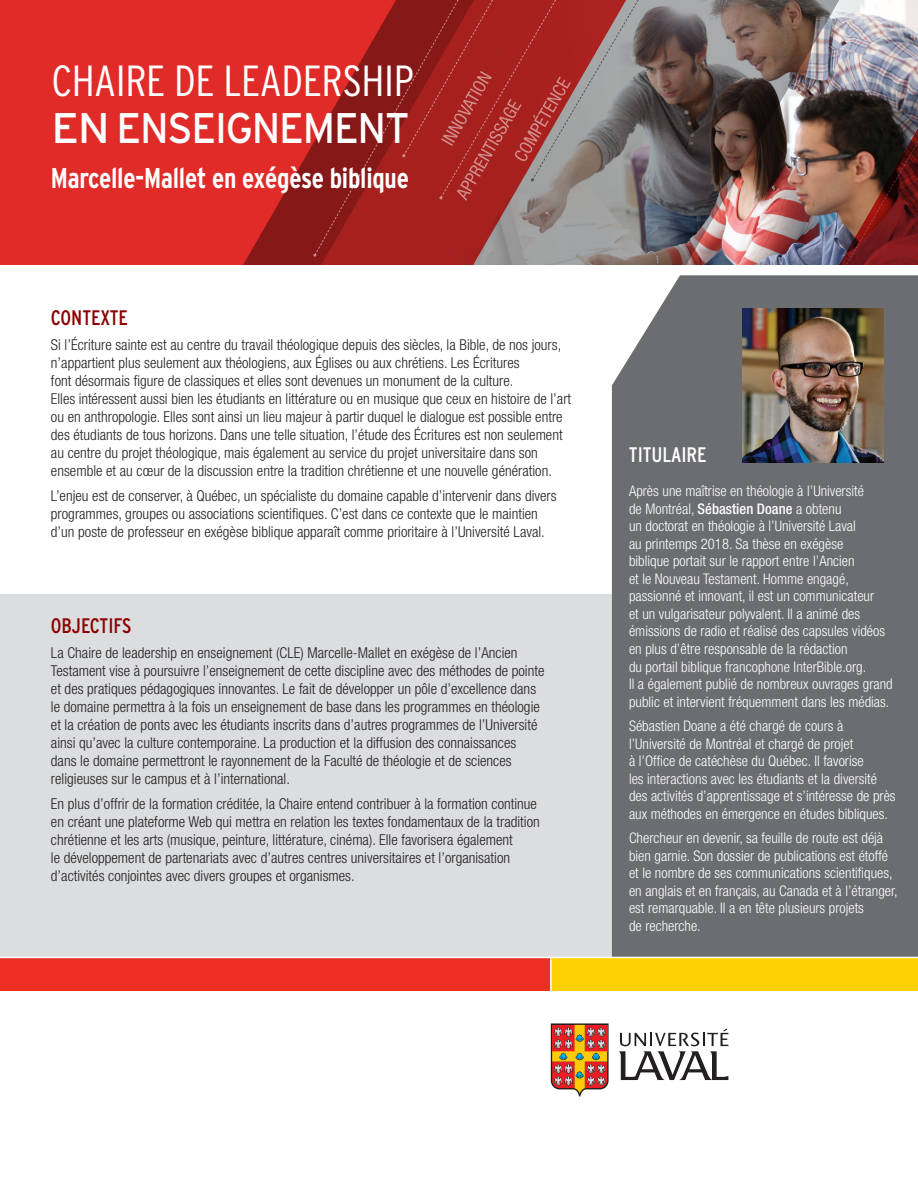
<style>
.page{position:relative;width:918px;height:1189px;background:#fff}
.page>*{position:absolute;margin:0;border:0;box-sizing:border-box;transform-origin:0 0}
.t1{font:300 condensed 43.5px "Interstate";letter-spacing:-.01em;color:#fff;scale:1.05 1}
.t2{font:42.75px "Interstate";letter-spacing:-.03em;color:#fff;scale:1.05 1}
.t3{font:700 condensed 28.5px "Interstate";letter-spacing:-.01em;color:#fff;scale:.94 1}
.t4{font:condensed 21px "Interstate";letter-spacing:-.005em;color:#8b0202}
.t5{font:condensed 21px "Interstate";letter-spacing:-.005em;color:#fff}
.t6{font:300 condensed 15px/18px "Helvetica Neue";color:#231f20}
.t7{font:300 condensed 14.7px/17.5px "Helvetica Neue";color:#fff}
.s1{font-weight:500}
</style>
<div class="page">
<div style="left:0;top:594px;width:918px;height:374px;background:#dcdddf"></div>
<div style="left:612px;top:275px;width:306px;height:681px;background:#6c6d70"></div>
<img style="left:742px;top:308px;width:142px;height:154px">
<img style="left:0;top:0;width:807px;height:264px">
<svg style="left:313px;top:0;width:334px;height:257px;background:#9f4240"></svg>
<svg style="left:619px;top:1028px;width:109px;height:52px"></svg>
<svg style="left:551px;top:1023px;width:58px;height:73px;background:#c5734e"></svg>
<div style="left:551px;top:957px;width:367px;height:33px;background:#fed105"></div>
<div style="left:0;top:957px;width:551px;height:33px;background:#ee2e22"></div>
<hr style="left:0;top:956px;width:918px;height:2px;background:#fff">
<hr style="left:550px;top:958px;width:2px;height:33px;background:#fff">
<img style="left:807px;top:0;width:111px;height:265px">
<h1 class="t1" style="left:51px;top:56px;width:347px">CHAIRE DE LEADERSHIP</h1>
<h2 class="t2" style="left:51px;top:104px;width:342px">EN ENSEIGNEMENT</h2>
<h3 class="t3" style="left:51px;top:162px;width:382px">Marcelle-Mallet en exégèse biblique</h3>
<h3 class="t4" style="left:51px;top:306px;width:69px">CONTEXTE</h3>
<p class="t6" style="left:51px;top:336px;width:522px">Si l’Écriture sainte est au centre du travail théologique depuis des siècles, la Bible, de nos jours, n’appartient plus seulement aux théologiens, aux Églises ou aux chrétiens. Les Écritures<br>font désormais figure de classiques et elles sont devenues un monument de la culture.<br>Elles intéressent aussi bien les étudiants en littérature ou en musique que ceux en histoire de l’art ou en anthropologie. Elles sont ainsi un lieu majeur à partir duquel le dialogue est possible entre des étudiants de tous horizons. Dans une telle situation, l’étude des Écritures est non seulement au centre du projet théologique, mais également au service du projet universitaire dans son ensemble et au cœur de la discussion entre la tradition chrétienne et une nouvelle génération.</p>
<p class="t6" style="left:51px;top:486px;width:507px">L’enjeu est de conserver, à Québec, un spécialiste du domaine capable d’intervenir dans divers programmes, groupes ou associations scientifiques. C’est dans ce contexte que le maintien d’un poste de professeur en exégèse biblique apparaît comme prioritaire à l’Université Laval.</p>
<p class="t7" style="left:629px;top:482px;width:265px">Après une maîtrise en théologie à l’Université<br>de Montréal, <span class="s1">Sébastien Doane</span> a obtenu<br>un doctorat en théologie à l’Université Laval<br>au printemps 2018. Sa thèse en exégèse<br>biblique portait sur le rapport entre l’Ancien<br>et le Nouveau Testament. Homme engagé, passionné et innovant, il est un communicateur<br>et un vulgarisateur polyvalent. Il a animé des émissions de radio et réalisé des capsules vidéos en plus d’être responsable de la rédaction<br>du portail biblique francophone InterBible.org.<br>Il a également publié de nombreux ouvrages grand public et intervient fréquemment dans les médias.</p>
<p class="t7" style="left:629px;top:717px;width:268px">Sébastien Doane a été chargé de cours à l’Université de Montréal et chargé de projet<br>à l’Office de catéchèse du Québec. Il favorise<br>les interactions avec les étudiants et la diversité des activités d’apprentissage et s’intéresse de près aux méthodes en émergence en études bibliques.</p>
<p class="t7" style="left:629px;top:829px;width:270px">Chercheur en devenir, sa feuille de route est déjà bien garnie. Son dossier de publications est étoffé et le nombre de ses communications scientifiques, en anglais et en français, au Canada et à l’étranger, est remarquable. Il a en tête plusieurs projets<br>de recherche.</p>
<h3 class="t5" style="left:629px;top:443px;width:77px">TITULAIRE</h3>
<h3 class="t4" style="left:51px;top:614px;width:82px">OBJECTIFS</h3>
<p class="t6" style="left:51px;top:643px;width:495px">La Chaire de leadership en enseignement (CLE) Marcelle-Mallet en exégèse de l’Ancien Testament vise à poursuivre l’enseignement de cette discipline avec des méthodes de pointe et des pratiques pédagogiques innovantes. Le fait de développer un pôle d’excellence dans le domaine permettra à la fois un enseignement de base dans les programmes en théologie et la création de ponts avec les étudiants inscrits dans d’autres programmes de l’Université ainsi qu’avec la culture contemporaine. La production et la diffusion des connaissances dans le domaine permettront le rayonnement de la Faculté de théologie et de sciences religieuses sur le campus et à l’international.</p>
<p class="t6" style="left:51px;top:794px;width:490px">En plus d’offrir de la formation créditée, la Chaire entend contribuer à la formation continue en créant une plateforme Web qui mettra en relation les textes fondamentaux de la tradition chrétienne et les arts (musique, peinture, littérature, cinéma). Elle favorisera également<br>le développement de partenariats avec d’autres centres universitaires et l’organisation d’activités conjointes avec divers groupes et organismes.</p>
</div>
